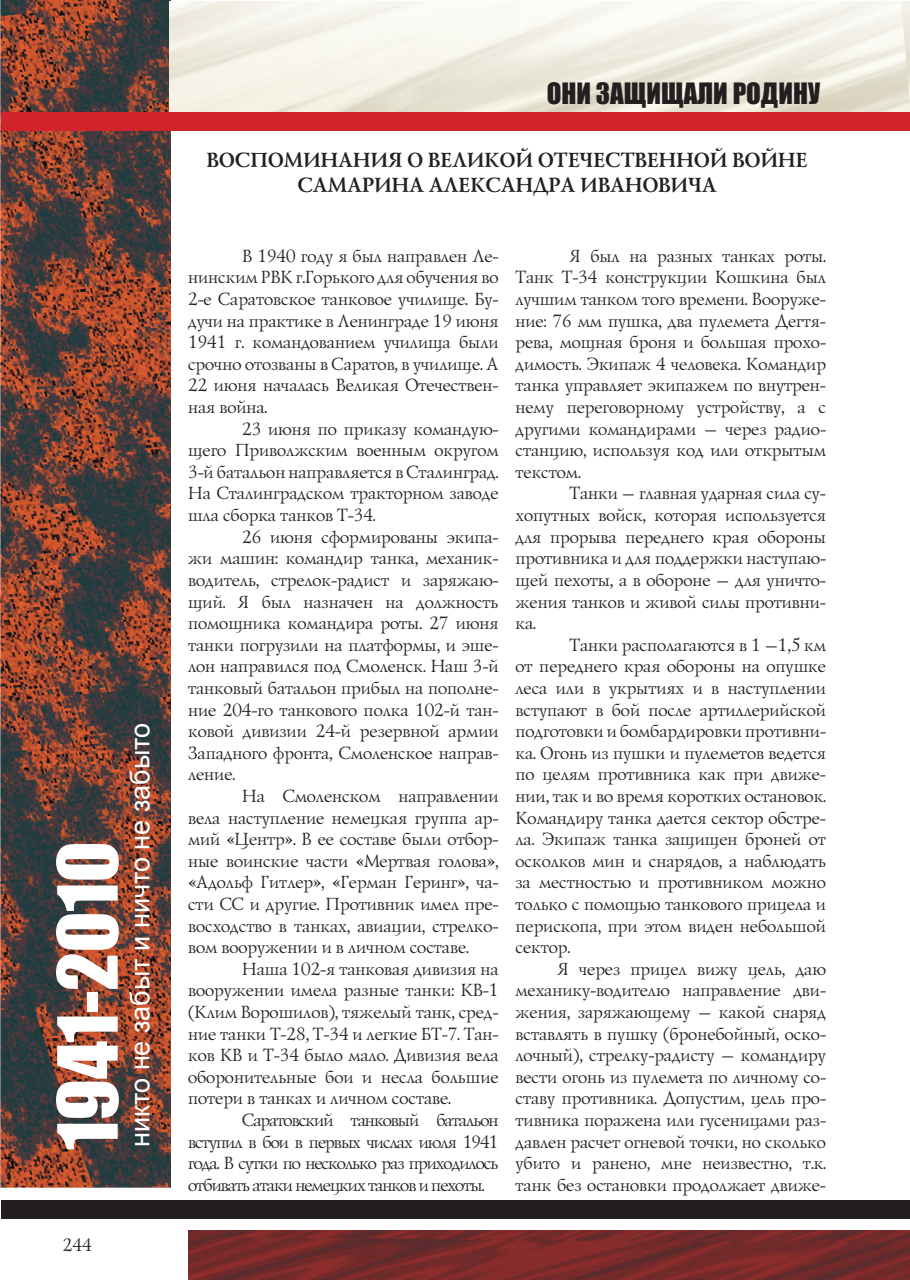
<style>
.page{position:relative;width:910px;height:1280px;background:#fff}
.page>*{position:absolute;margin:0;border:0;box-sizing:border-box;transform-origin:0 0}
.t1{font:76.5px "Impact";color:#fff}
.t2{font:27px "Arial";color:#fff}
.t3{font:27px "Impact";color:#231f20}
.t4{font:700 21px/25.2px "Lazurski C";color:#231f20;text-align:center}
.t5{font:18px/21.6px "Lazurski C";color:#231f20;text-align:justify}
</style>
<div class="page">
<img style="left:1px;top:1px;width:170px;height:1186px">
<img style="left:170px;top:1px;width:740px;height:112px">
<img style="left:188px;top:1230px;width:722px;height:50px">
<div style="left:2px;top:1201px;width:908px;height:18px;background:#231f20"></div>
<div style="left:1px;top:112px;width:908px;height:19px;background:#d1232a"></div>
<h1 class="t1" style="left:41px;top:1150px;width:310px;rotate:-90deg">1941-2010</h1>
<h2 class="t2" style="left:125px;top:1147px;width:426px;rotate:-90deg">никто не забыт и ничто не забыто</h2>
<p class="t5" style="left:62px;top:1236px;width:30px">244</p>
<h2 class="t3" style="left:547px;top:77px;width:275px">ОНИ ЗАЩИЩАЛИ РОДИНУ</h2>
<p class="t4" style="left:206px;top:149px;width:602px">ВОСПОМИНАНИЯ О ВЕЛИКОЙ ОТЕЧЕСТВЕННОЙ ВОЙНЕ<br>САМАРИНА АЛЕКСАНДРА ИВАНОВИЧА</p>
<p class="t5" style="left:187px;top:246px;width:313px;text-indent:54px">В 1940 году я был направлен Ле&shy;нинским РВК г.Горького для обучения во 2-е Саратовское танковое училище. Бу&shy;дучи на практике в Ленинграде 19 июня 1941 г. командованием училища были срочно отозваны в Саратов, в училище. А 22 июня началась Великая Отечествен&shy;ная война.</p>
<p class="t5" style="left:187px;top:419px;width:313px;text-indent:54px">23 июня по приказу командую&shy;щего Приволжским военным округом 3-й батальон направляется в Сталинград.<br>На Сталинградском тракторном заводе шла сборка танков Т-34.</p>
<p class="t5" style="left:187px;top:527px;width:313px;text-indent:54px">26 июня сформированы экипа&shy;жи машин: командир танка, механик&shy;водитель, стрелок-радист и заряжаю&shy;щий. Я был назначен на должность помощника командира роты. 27 июня танки погрузили на платформы, и эше&shy;лон направился под Смоленск. Наш 3-й танковый батальон прибыл на пополне&shy;ние 204-го танкового полка 102-й тан&shy;ковой дивизии 24-й резервной армии Западного фронта, Смоленское направ&shy;ление.</p>
<p class="t5" style="left:187px;top:786px;width:313px;text-indent:54px">На Смоленском направлении вела наступление немецкая группа ар&shy;мий «Центр». В ее составе были отбор&shy;ные воинские части «Мертвая голова», «Адольф Гитлер», «Герман Геринг», ча&shy;сти СС и другие. Противник имел пре&shy;восходство в танках, авиации, стрелко&shy;вом вооружении и в личном составе.</p>
<p class="t5" style="left:187px;top:959px;width:313px;text-indent:54px">Наша 102-я танковая дивизия на вооружении имела разные танки: КВ-1 (Клим Ворошилов), тяжелый танк, сред&shy;ние танки Т-28, Т-34 и легкие БТ-7. Тан&shy;ков КВ и Т-34 было мало. Дивизия вела оборонительные бои и несла большие потери в танках и личном составе.</p>
<p class="t5" style="left:187px;top:1110px;width:312px;text-indent:54px">Саратовский танковый батальон вступил в бои в первых числах июля 1941 года. В сутки по несколько раз приходилось отбивать атаки немецких танков и пехоты.</p>
<p class="t5" style="left:514px;top:246px;width:313px;text-indent:54px">Я был на разных танках роты.<br>Танк Т-34 конструкции Кошкина был лучшим танком того времени. Вооруже&shy;ние: 76 мм пушка, два пулемета Дегтя&shy;рева, мощная броня и большая прохо&shy;димость. Экипаж 4 человека. Командир танка управляет экипажем по внутрен&shy;нему переговорному устройству, а с другими командирами – через радио&shy;станцию, используя код или открытым текстом.</p>
<p class="t5" style="left:514px;top:484px;width:313px;text-indent:54px">Танки – главная ударная сила су&shy;хопутных войск, которая используется для прорыва переднего края обороны противника и для поддержки наступаю&shy;щей пехоты, а в обороне – для уничто&shy;жения танков и живой силы противни&shy;ка.</p>
<p class="t5" style="left:514px;top:635px;width:313px;text-indent:54px">Танки располагаются в 1 –1,5 км от переднего края обороны на опушке леса или в укрытиях и в наступлении вступают в бой после артиллерийской подготовки и бомбардировки противни&shy;ка. Огонь из пушки и пулеметов ведется по целям противника как при движе&shy;нии, так и во время коротких остановок.<br>Командиру танка дается сектор обстре&shy;ла. Экипаж танка защищен броней от осколков мин и снарядов, а наблюдать за местностью и противником можно только с помощью танкового прицела и перископа, при этом виден небольшой сектор.</p>
<p class="t5" style="left:514px;top:959px;width:313px;text-indent:42px">Я через прицел вижу цель, даю механику-водителю направление дви&shy;жения, заряжающему – какой снаряд вставлять в пушку (бронебойный, оско&shy;лочный), стрелку-радисту – командиру вести огонь из пулемета по личному со&shy;ставу противника. Допустим, цель про&shy;тивника поражена или гусеницами раз&shy;давлен расчет огневой точки, но сколько убито и ранено, мне неизвестно, т.к. танк без остановки продолжает движе-</p>
</div>
